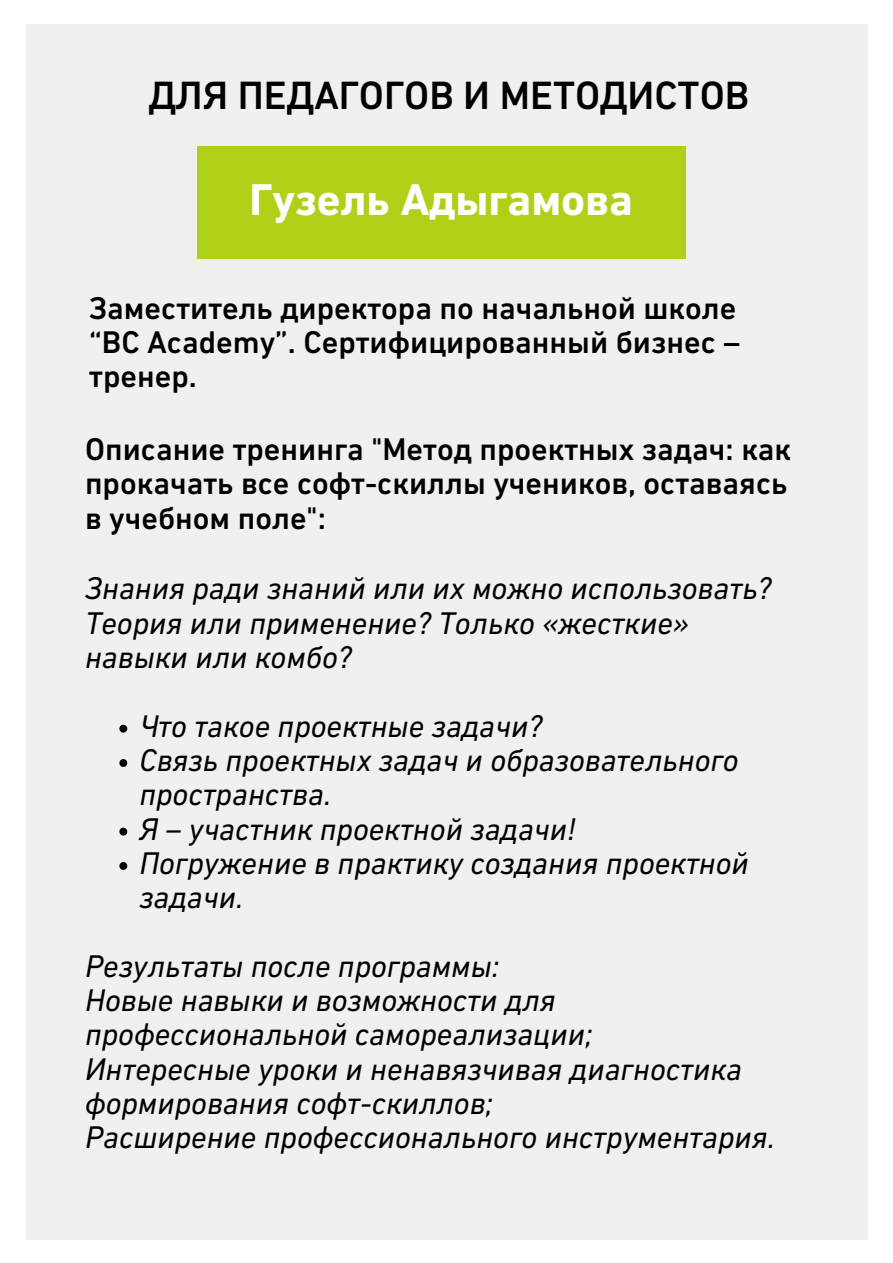
<style>
.page{position:relative;width:893px;height:1263px;background:#fff}
.page>*{position:absolute;margin:0;border:0;box-sizing:border-box;transform-origin:0 0}
.t1{font:700 45.3px "DIN Next CYR";color:#fff}
.t2{font:500 40.2px "DIN Next CYR";color:#000}
.t3{font:italic 31.95px/34.3px "DIN Next CYR";color:#000}
.t4{font:500 31.95px/34.3px "DIN Next CYR";color:#000}
</style>
<div class="page">
<div style="left:27px;top:25px;width:841px;height:1215px;background:#f1f0f0"></div>
<div style="left:197px;top:146px;width:488px;height:113px;background:#aed117"></div>
<svg style="left:119px;top:725px;width:8px;height:8px"></svg>
<svg style="left:119px;top:759px;width:8px;height:8px"></svg>
<svg style="left:119px;top:828px;width:8px;height:7px"></svg>
<svg style="left:119px;top:862px;width:8px;height:8px"></svg>
<p class="t2" style="left:149px;top:77px;width:602px">ДЛЯ ПЕДАГОГОВ И МЕТОДИСТОВ</p>
<p class="t1" style="left:249px;top:179px;width:385px">Гузель Адыгамова</p>
<p class="t4" style="left:89px;top:293px;width:648px">Заместитель директора по начальной школе</p>
<p class="t4" style="left:89px;top:327px;width:652px">“BC Academy”. Сертифицированный бизнес – тренер.</p>
<p class="t4" style="left:85px;top:434px;width:707px;text-align:justify">Описание тренинга "Метод проектных задач: как прокачать все софт-скиллы учеников, оставаясь в учебном поле":</p>
<p class="t3" style="left:85px;top:573px;width:688px">Знания ради знаний или их можно использовать?<br>Теория или применение? Только «жесткие» навыки или комбо?</p>
<p class="t3" style="left:139px;top:710px;width:404px">Что такое проектные задачи?</p>
<p class="t3" style="left:139px;top:745px;width:601px">Связь проектных задач и образовательного пространства.</p>
<p class="t3" style="left:139px;top:813px;width:438px">Я – участник проектной задачи!</p>
<p class="t3" style="left:139px;top:848px;width:611px">Погружение в практику создания проектной задачи.</p>
<p class="t3" style="left:85px;top:950px;width:415px">Результаты после программы:</p>
<p class="t3" style="left:85px;top:985px;width:509px">Новые навыки и возможности для профессиональной самореализации;</p>
<p class="t3" style="left:85px;top:1053px;width:658px">Интересные уроки и ненавязчивая диагностика формирования софт-скиллов;</p>
<p class="t3" style="left:85px;top:1122px;width:691px">Расширение профессионального инструментария.</p>
</div>
